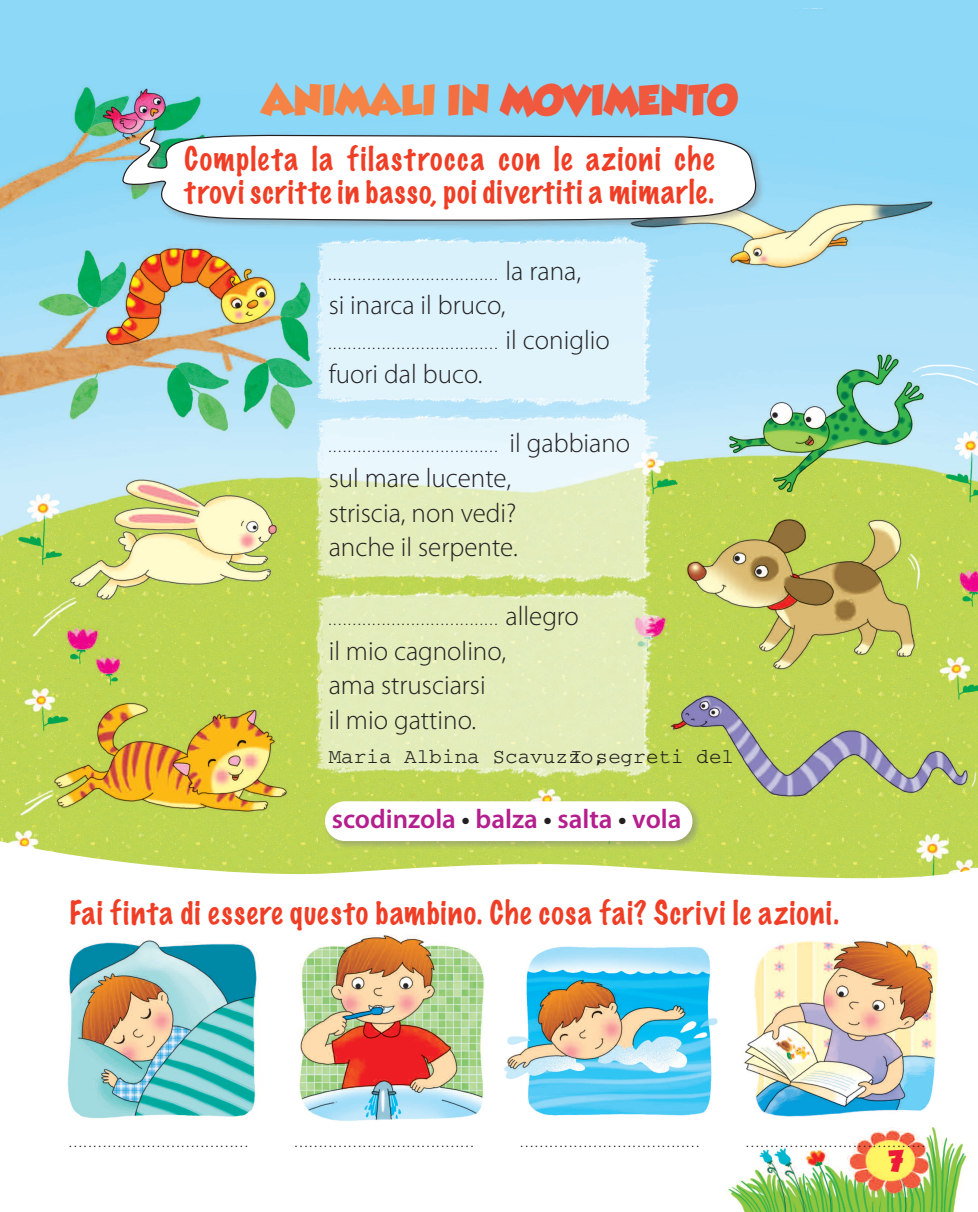
<style>
.page{position:relative;width:978px;height:1212px;background:#fff}
.page>*{position:absolute;margin:0;border:0;box-sizing:border-box;transform-origin:0 0}
.t1{font:37.5px "Brobold";color:#f0593e}
.t2{font:100 30px/33px "Marker Felt";letter-spacing:.045em;color:#ef3e25}
.t3{font:300 27px/34.5px "Myriad Pro";color:#231f20}
.t4{font:600 27px "Myriad Pro";color:#b41e8d}
.t5{font:27px "Brobold";color:#ed1a3a}
.t6{font:21px "Courier";color:#231f20}
.t7{font:12px "Myriad Pro";color:#231f20}
.s1{color:#f58345}
.s2{color:#f36f42}
.s3{color:#231f20}
</style>
<div class="page">
<img style="left:726px;top:1127px;width:243px;height:85px">
<img style="left:0;top:0;width:978px;height:879px">
<img style="left:67px;top:934px;width:871px;height:187px">
<img style="left:317px;top:236px;width:358px;height:547px">
<img style="left:319px;top:795px;width:388px;height:61px">
<div style="left:325px;top:801px;width:367px;height:40px;background:#fff;border-radius:20px"></div>
<img style="left:116px;top:120px;width:656px;height:116px">
<svg style="left:121px;top:126px;width:650px;height:97px"></svg>
<h1 class="t1" style="left:262px;top:78px;width:477px"><span class="s1">ANIMALI</span> <span class="s2">IN</span> MOVIMENTO</h1>
<h2 class="t2" style="left:185px;top:141px;width:531px">Completa la filastrocca con le azioni che trovi scritte in basso, poi divertiti a mimarle.</h2>
<h3 class="t3" style="left:329px;top:254px;width:254px;text-indent:177px">la rana, si inarca il bruco,</h3>
<p class="t7" style="left:329px;top:338px;width:170px">...................................</p>
<p class="t7" style="left:329px;top:269px;width:170px">...................................</p>
<h3 class="t3" style="left:506px;top:323px;width:106px">il coniglio</h3>
<h3 class="t3" style="left:329px;top:358px;width:155px">fuori dal buco.</h3>
<h3 class="t3" style="left:329px;top:427px;width:303px;text-indent:181px">il gabbiano sul mare lucente,<br>striscia, non vedi?<br>anche il serpente.</h3>
<p class="t7" style="left:329px;top:442px;width:170px">...................................</p>
<h3 class="t3" style="left:329px;top:599px;width:252px;text-indent:177px">allegro il mio cagnolino,<br>ama strusciarsi<br>il mio gattino.</h3>
<h3 class="t6" style="left:329px;top:745px;width:279px">Maria Albina Scavuzzo,</h3>
<p class="t7" style="left:329px;top:614px;width:170px">...................................</p>
<h3 class="t6" style="left:570px;top:745px;width:165px">I segreti del</h3>
<h3 class="t4" style="left:332px;top:804px;width:351px">scodinzola <span class="s3">•</span> balza <span class="s3">•</span> salta <span class="s3">•</span> vola</h3>
<h2 class="t2" style="left:69px;top:896px;width:771px">Fai finta di essere questo bambino. Che cosa fai? Scrivi le azioni.</h2>
<p class="t7" style="left:69px;top:1136px;width:180px">.....................................</p>
<p class="t7" style="left:295px;top:1136px;width:180px">.....................................</p>
<p class="t7" style="left:521px;top:1136px;width:180px">.....................................</p>
<p class="t7" style="left:746px;top:1136px;width:180px">.....................................</p>
<h3 class="t5" style="left:889px;top:1145px;width:16px">7</h3>
</div>
